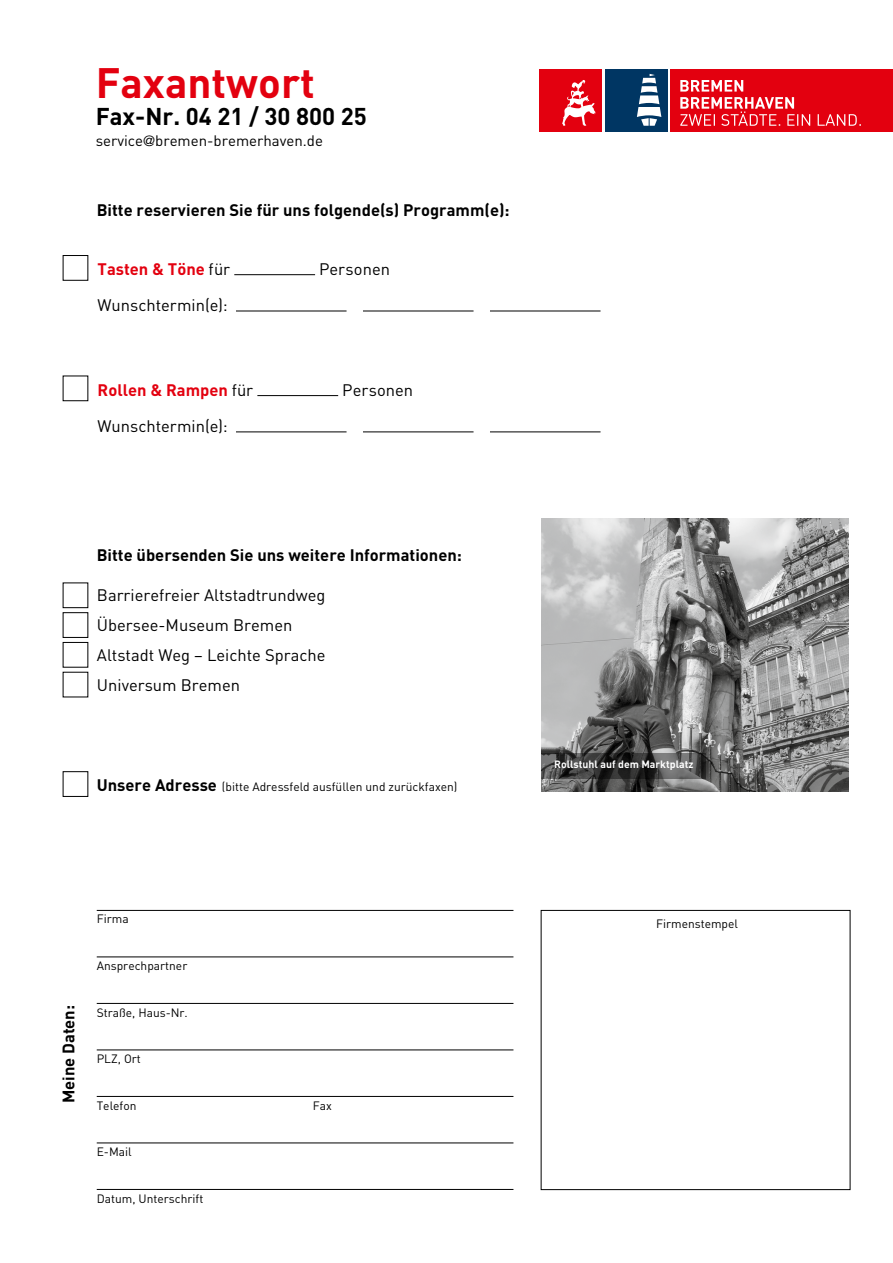
<style>
.page{position:relative;width:893px;height:1263px;background:#fff}
.page>*{position:absolute;margin:0;border:0;box-sizing:border-box;transform-origin:0 0}
.t1{font:700 42px "DIN";color:#e3000f}
.t2{font:700 24px "DIN";color:#000}
.t3{font:16.5px/30px "DIN";color:#000}
.t4{font:700 16.5px "DIN";color:#000}
.t5{font:700 16.5px "DIN";color:#e3000f}
.t6{font:15px "DIN";color:#000}
.t7{font:12px "DIN";color:#000}
.t8{font:700 10.5px "DIN";color:#fff}
.s1{font-family:"Syntax"}
.s2{font-weight:400;color:#000}
.s3{font-weight:700;font-size:16.5px}
</style>
<div class="page">
<div style="left:541px;top:910px;width:309px;height:280px;border:1px solid #000"></div>
<hr style="left:97px;top:910px;width:416px;height:1px;background:#000">
<hr style="left:97px;top:956px;width:416px;height:1px;background:#000">
<hr style="left:97px;top:1003px;width:416px;height:1px;background:#000">
<hr style="left:97px;top:1049px;width:416px;height:1px;background:#000">
<hr style="left:97px;top:1096px;width:416px;height:1px;background:#000">
<hr style="left:97px;top:1142px;width:416px;height:1px;background:#000">
<hr style="left:97px;top:1189px;width:416px;height:1px;background:#000">
<div style="left:63px;top:255px;width:25px;height:26px;background:#fff;border:1px solid #000"></div>
<hr style="left:234px;top:274px;width:81px;height:1px;background:#000">
<hr style="left:236px;top:311px;width:111px;height:1px;background:#000">
<hr style="left:363px;top:311px;width:111px;height:1px;background:#000">
<hr style="left:490px;top:311px;width:110px;height:1px;background:#000">
<hr style="left:257px;top:395px;width:81px;height:1px;background:#000">
<hr style="left:236px;top:431px;width:111px;height:1px;background:#000">
<hr style="left:363px;top:431px;width:111px;height:1px;background:#000">
<hr style="left:490px;top:431px;width:110px;height:1px;background:#000">
<div style="left:63px;top:771px;width:25px;height:26px;background:#fff;border:1px solid #000"></div>
<div style="left:63px;top:612px;width:25px;height:26px;background:#fff;border:1px solid #000"></div>
<img style="left:541px;top:519px;width:308px;height:272px">
<svg style="left:541px;top:753px;width:164px;height:25px;background:#414140"></svg>
<div style="left:605px;top:69px;width:63px;height:63px;background:#003663"></div>
<svg style="left:637px;top:74px;width:24px;height:52px"></svg>
<div style="left:539px;top:69px;width:62px;height:63px;background:#e3000f"></div>
<svg style="left:562px;top:80px;width:33px;height:46px"></svg>
<div style="left:671px;top:69px;width:222px;height:63px;background:#e3000f"></div>
<svg style="left:680px;top:80px;width:181px;height:46px"></svg>
<h1 class="t1" style="left:96px;top:55px;width:221px">Faxantwort</h1>
<h2 class="t2" style="left:96px;top:101px;width:273px">Fax-N r. 04 21 / 30 800 25</h2>
<p class="t6" style="left:96px;top:131px;width:229px">service<span class="s1">@</span>bremen-bremerhaven.de</p>
<h3 class="t4" style="left:97px;top:199px;width:414px">Bitte reservieren Sie für uns folgende(s) Programm(e):</h3>
<h3 class="t5" style="left:98px;top:258px;width:134px">Tasten &amp; Töne <span class="s2">für</span></h3>
<h3 class="t3" style="left:319px;top:254px;width:72px">Personen</h3>
<h3 class="t3" style="left:98px;top:290px;width:132px">Wunschtermin(e):</h3>
<h3 class="t5" style="left:98px;top:379px;width:157px">Rollen &amp; Rampen <span class="s2">für</span></h3>
<h3 class="t3" style="left:342px;top:375px;width:72px">Personen</h3>
<h3 class="t3" style="left:98px;top:411px;width:132px">Wunschtermin(e):</h3>
<h3 class="t4" style="left:97px;top:544px;width:367px">Bitte übersenden Sie uns weitere I nformationen:</h3>
<h3 class="t3" style="left:97px;top:580px;width:230px">Barrierefreier Altstadtrundweg<br>Übersee-Museum Bremen<br>Altstadt Weg – Leichte Sprache<br>Universum Bremen</h3>
<p class="t7" style="left:97px;top:779px;width:362px"><span class="s3">Unsere Adresse</span> (bitte Adressfeld ausfüllen und zurückfaxen)</p>
<p class="t8" style="left:554px;top:758px;width:141px">Rollstuhl auf dem Marktplatz</p>
<h3 class="t4" style="left:58px;top:1103px;width:100px;rotate:-90deg">Meine Daten:</h3>
<p class="t7" style="left:97px;top:912px;width:33px">Firma</p>
<p class="t7" style="left:97px;top:958px;width:92px">Ansprechpartner</p>
<p class="t7" style="left:97px;top:1005px;width:93px">Straße, Haus-Nr.</p>
<p class="t7" style="left:97px;top:1051px;width:46px">PLZ, Ort</p>
<p class="t7" style="left:97px;top:1098px;width:41px">Telefon</p>
<p class="t7" style="left:313px;top:1098px;width:21px">Fax</p>
<p class="t7" style="left:97px;top:1144px;width:37px">E-Mail</p>
<p class="t7" style="left:97px;top:1191px;width:108px">Datum, Unterschrift</p>
<p class="t7" style="left:656px;top:916px;width:84px">Firmenstempel</p>
</div>
